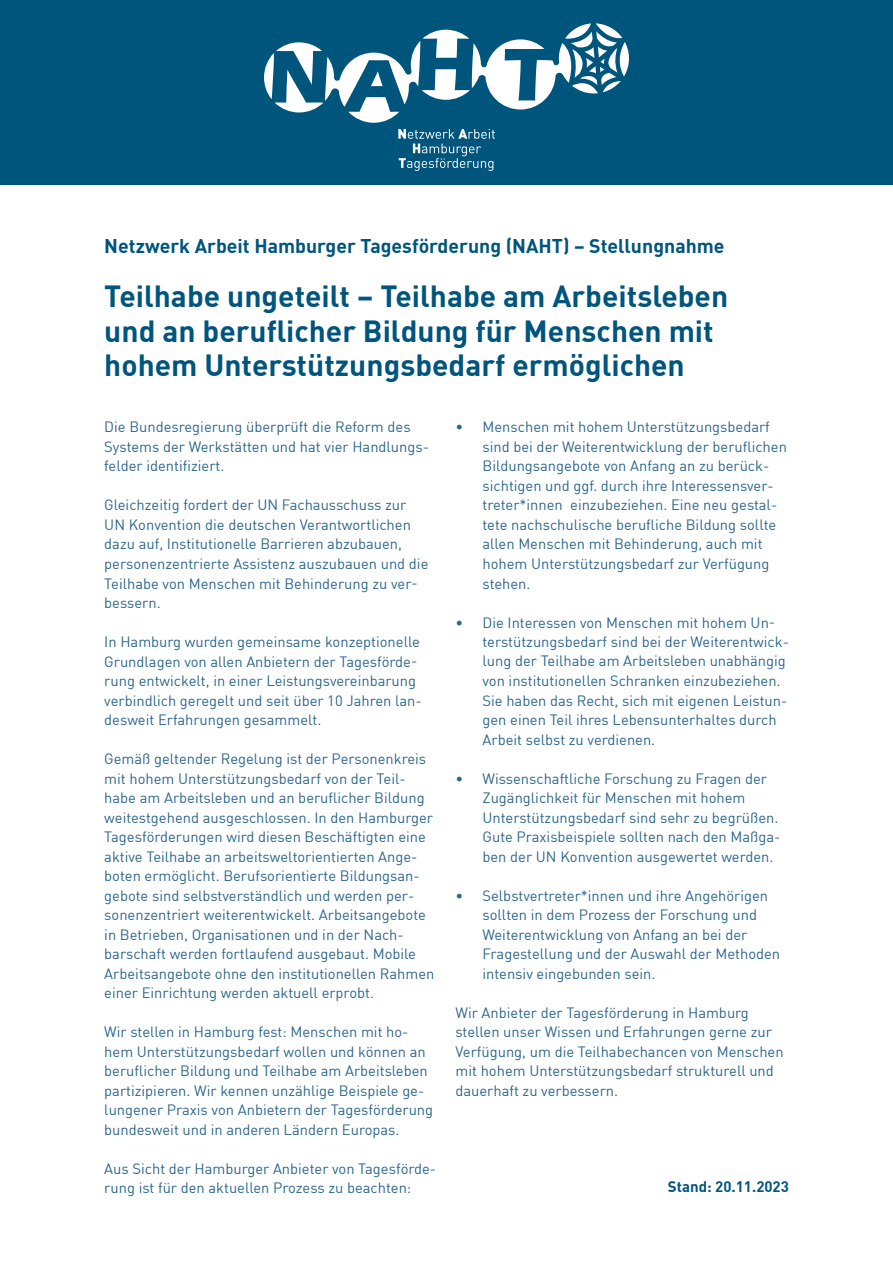
<style>
.page{position:relative;width:893px;height:1263px;background:#fff}
.page>*{position:absolute;margin:0;border:0;box-sizing:border-box;transform-origin:0 0}
.t1{font:700 30px/34.5px "DIN";color:#00557d}
.t2{font:700 19.5px "DIN";color:#00557d}
.t3{font:700 15px "DIN";color:#00557d}
.t4{font:14.7px/19.5px "DIN";color:#2d678d}
</style>
<div class="page">
<div style="left:0;top:0;width:893px;height:185px;background:#00557d"></div>
<svg style="left:264px;top:23px;width:365px;height:100px"></svg>
<svg style="left:398px;top:129px;width:97px;height:42px"></svg>
<h2 class="t2" style="left:104px;top:234px;width:622px">Netzwerk Arbeit Hamburger Tagesförderung (NAHT) – Stellungnahme</h2>
<h1 class="t1" style="left:104px;top:278px;width:625px">Teilhabe ungeteilt – Teilhabe am Arbeitsleben und an beruflicher Bildung für Menschen mit hohem Unterstützungsbedarf ermöglichen</h1>
<p class="t4" style="left:482px;top:417px;width:306px;text-indent:-27px">• Menschen mit hohem Unterstützungsbedarf sind bei der Weiterentwicklung der beruflichen Bildungsangebote von Anfang an zu berück&shy;sichtigen und ggf. durch ihre Interessensver&shy;treter*innen einzubeziehen. Eine neu gestal&shy;tete nachschulische berufliche Bildung sollte allen Menschen mit Behinderung, auch mit hohem Unterstützungsbedarf zur Verfügung stehen.</p>
<p class="t4" style="left:482px;top:612px;width:308px;text-indent:-27px">• Die Interessen von Menschen mit hohem Un&shy;terstützungsbedarf sind bei der Weiterentwick&shy;lung der Teilhabe am Arbeitsleben unabhängig von institutionellen Schranken einzubeziehen.<br>Sie haben das Recht, sich mit eigenen Leistun&shy;gen einen Teil ihres Lebensunterhaltes durch Arbeit selbst zu verdienen.</p>
<p class="t4" style="left:482px;top:768px;width:299px;text-indent:-27px">• Wissenschaftliche Forschung zu Fragen der Zugänglichkeit für Menschen mit hohem Unterstützungsbedarf sind sehr zu begrüßen.<br>Gute Praxisbeispiele sollten nach den Maßga&shy;ben der UN Konvention ausgewertet werden.</p>
<p class="t4" style="left:482px;top:885px;width:299px;text-indent:-27px">• Selbstvertreter*innen und ihre Angehörigen sollten in dem Prozess der Forschung und Weiterentwicklung von Anfang an bei der Fragestellung und der Auswahl der Methoden intensiv eingebunden sein.</p>
<p class="t4" style="left:455px;top:1002px;width:330px">Wir Anbieter der Tagesförderung in Hamburg stellen unser Wissen und Erfahrungen gerne zur Verfügung, um die Teilhabechancen von Menschen mit hohem Unterstützungsbedarf strukturell und dauerhaft zu verbessern.</p>
<p class="t4" style="left:104px;top:417px;width:326px">Die Bundesregierung überprüft die Reform des<br>Systems der Werkstätten und hat vier Handlungs&shy;felder identifiziert.</p>
<p class="t4" style="left:104px;top:495px;width:326px">Gleichzeitig fordert der UN Fachausschuss zur UN Konvention die deutschen Verantwortlichen dazu auf, Institutionelle Barrieren abzubauen, personenzentrierte Assistenz auszubauen und die Teilhabe von Menschen mit Behinderung zu ver&shy;bessern.</p>
<p class="t4" style="left:104px;top:632px;width:319px">In Hamburg wurden gemeinsame konzeptionelle Grundlagen von allen Anbietern der Tagesförde&shy;rung entwickelt, in einer Leistungsvereinbarung verbindlich geregelt und seit über 10 Jahren lan&shy;desweit Erfahrungen gesammelt.</p>
<p class="t4" style="left:104px;top:749px;width:332px">Gemäß geltender Regelung ist der Personenkreis mit hohem Unterstützungsbedarf von der Teil&shy;habe am Arbeitsleben und an beruflicher Bildung weitestgehend ausgeschlossen. In den Hamburger Tagesförderungen wird diesen Beschäftigten eine aktive Teilhabe an arbeitsweltorientierten Ange&shy;boten ermöglicht. Berufsorientierte Bildungsan&shy;gebote sind selbstverständlich und werden per&shy;sonenzentriert weiterentwickelt. Arbeitsangebote in Betrieben, Organisationen und in der Nach&shy;barschaft werden fortlaufend ausgebaut. Mobile Arbeitsangebote ohne den institutionellen Rahmen einer Einrichtung werden aktuell erprobt.</p>
<p class="t4" style="left:104px;top:1022px;width:330px">Wir stellen in Hamburg fest: Menschen mit ho&shy;hem Unterstützungsbedarf wollen und können an beruflicher Bildung und Teilhabe am Arbeitsleben partizipieren. Wir kennen unzählige Beispiele ge&shy;lungener Praxis von Anbietern der Tagesförderung bundesweit und in anderen Ländern Europas.</p>
<p class="t4" style="left:104px;top:1158px;width:333px">Aus Sicht der Hamburger Anbieter von Tagesförde&shy;rung ist für den aktuellen Prozess zu beachten:</p>
<p class="t3" style="left:668px;top:1176px;width:122px">Stand: 20.11.2023</p>
</div>
